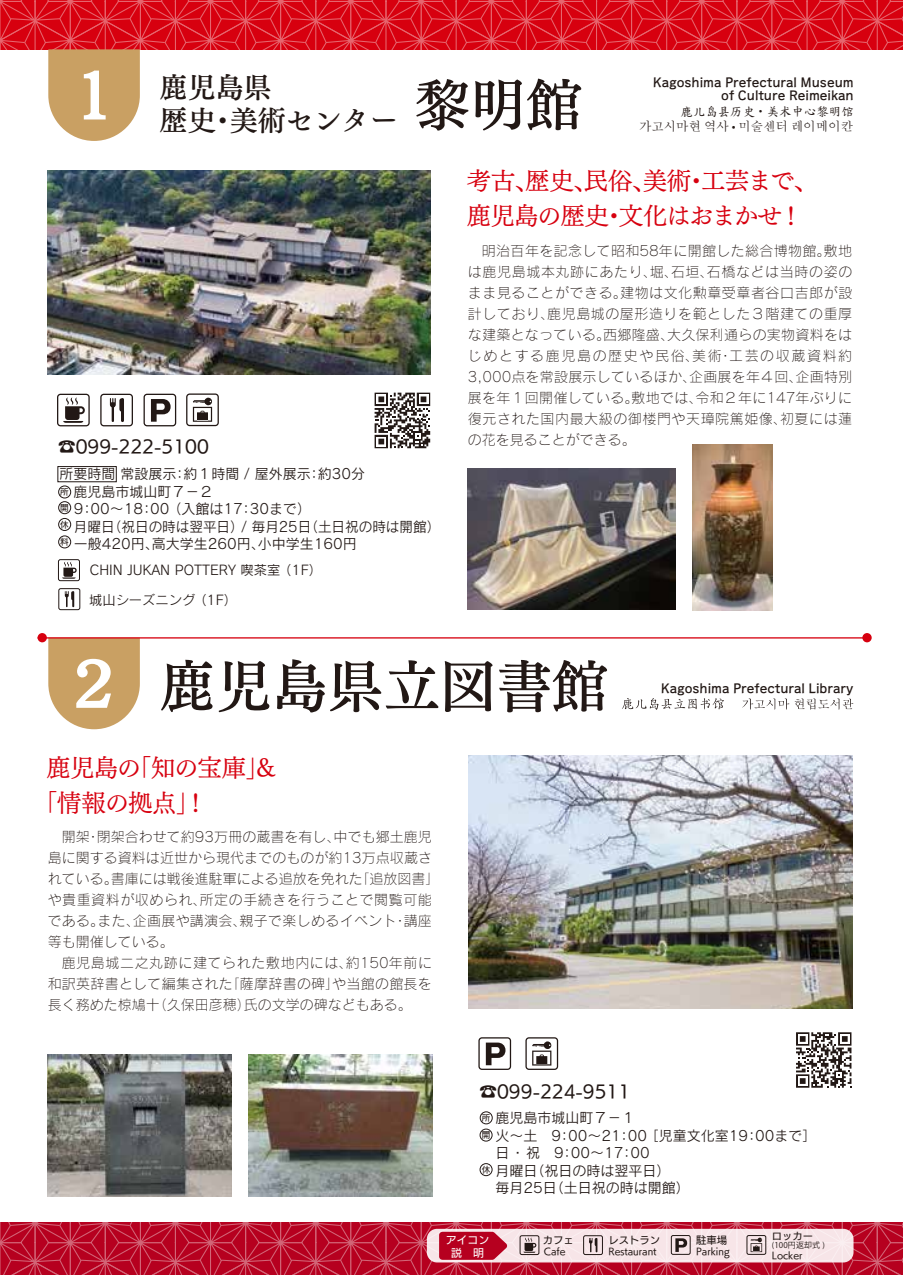
<style>
.page{position:relative;width:903px;height:1275px;background:#fff}
.page>*{position:absolute;margin:0;border:0;box-sizing:border-box;transform-origin:0 0}
.t1{font:56px "UD Mincho Pr 6 DB";color:#221815}
.t2{font:28px/33.2px "UD Mincho Pr 6 DB";color:#221815}
.t3{font:24.5px/35px "UD Mincho Pr 6 M";letter-spacing:-.04em;color:#d7000f}
.t4{font:17.5px "UD Kakugo Small Pr 6 M";color:#221815}
.t5{font:14px/21px "Rodin Pro L";letter-spacing:.005em;color:#221815;text-align:justify}
.t6{font:14px/17.5px "Rodin Pro M";color:#221815}
.t7{font:13.3px "Rodin Pro M";color:#221815}
.t8{font:12.42px/13.1px "Aralet Std DB";color:#221815;text-align:right}
.t9{font:500 12.42px "Adobe Myungjo Std";color:#221815}
.t10{font:12.42px "Biau Kai HK";color:#221815}
.t11{font:10.85px/12.6px "UD Kakugo Small Pr 6 M";color:#fff;text-align:center}
.t12{font:10.33px "UD Kakugo Small Pr 6 M";color:#221815}
.t13{font:9.45px "UD Kakugo Small Pr 6 M";color:#221815}
.t14{font:8.58px/17.5px "UD Kakugo Small Pr 6 M";color:#221815}
.t15{font:7.88px "Koz Go Pr 6 N";letter-spacing:.02em;color:#221815}
.s1{font-family:"Koz Go Pr 6 N";font-weight:400}
.s2{font-family:"Mode Min B Std B";font-size:57.75px;color:#fff}
</style>
<div class="page">
<svg style="left:0;top:1223px;width:903px;height:52px;fill:#b6001f"></svg>
<svg style="left:0;top:0;width:903px;height:49px;fill:#d7000f"></svg>
<svg style="left:48px;top:49px;width:92px;height:92px"></svg>
<div style="left:144px;top:394px;width:32px;height:32px;border:1px solid #221815;border-radius:3px"></div>
<svg style="left:151px;top:399px;width:20px;height:23px"></svg>
<div style="left:57px;top:394px;width:33px;height:32px;border:1px solid #221815;border-radius:3px"></div>
<svg style="left:63px;top:397px;width:22px;height:26px"></svg>
<div style="left:58px;top:501px;width:13px;height:13px;border:1px solid #221815;border-radius:50%"></div>
<div style="left:58px;top:486px;width:13px;height:12px;border:1px solid #221815;border-radius:50%"></div>
<div style="left:58px;top:518px;width:13px;height:13px;border:1px solid #221815;border-radius:50%"></div>
<div style="left:58px;top:536px;width:13px;height:12px;border:1px solid #221815;border-radius:50%"></div>
<img style="left:692px;top:445px;width:80px;height:165px">
<img style="left:468px;top:468px;width:207px;height:142px">
<div style="left:58px;top:559px;width:22px;height:22px;border:1px solid #221815;border-radius:2px"></div>
<svg style="left:62px;top:562px;width:15px;height:17px"></svg>
<div style="left:58px;top:588px;width:22px;height:22px;border:1px solid #221815;border-radius:2px"></div>
<svg style="left:65px;top:591px;width:9px;height:16px"></svg>
<div style="left:100px;top:394px;width:33px;height:32px;border:1px solid #221815;border-radius:3px"></div>
<svg style="left:110px;top:398px;width:14px;height:24px"></svg>
<svg style="left:375px;top:393px;width:55px;height:55px"></svg>
<img style="left:47px;top:170px;width:384px;height:205px">
<svg style="left:48px;top:639px;width:92px;height:90px"></svg>
<hr style="left:38px;top:637px;width:828px;height:2px;background:#d7000f">
<div style="left:862px;top:633px;width:10px;height:9px;background:#d7000f;border-radius:50%"></div>
<div style="left:38px;top:633px;width:9px;height:9px;background:#d7000f;border-radius:50%"></div>
<svg style="left:622px;top:698px;width:102px;height:12px"></svg>
<svg style="left:742px;top:698px;width:111px;height:12px"></svg>
<div style="left:478px;top:1037px;width:33px;height:33px;border:1px solid #221815;border-radius:3px"></div>
<svg style="left:486px;top:1042px;width:19px;height:23px"></svg>
<div style="left:480px;top:1129px;width:12px;height:12px;border:1px solid #221815;border-radius:50%"></div>
<div style="left:480px;top:1163px;width:12px;height:13px;border:1px solid #221815;border-radius:50%"></div>
<img style="left:48px;top:1055px;width:183px;height:142px">
<img style="left:248px;top:1055px;width:184px;height:142px">
<img style="left:469px;top:756px;width:383px;height:253px">
<svg style="left:193px;top:398px;width:19px;height:24px"></svg>
<div style="left:186px;top:393px;width:33px;height:33px;border:1px solid #221815;border-radius:3px"></div>
<div style="left:427px;top:1229px;width:426px;height:33px;background:#f7e5e8;border-radius:10px"></div>
<div style="left:520px;top:1235px;width:19px;height:20px;border:1px solid #221815;border-radius:2px"></div>
<svg style="left:523px;top:1237px;width:13px;height:16px"></svg>
<div style="left:671px;top:1235px;width:19px;height:20px;border:1px solid #221815;border-radius:2px"></div>
<svg style="left:675px;top:1238px;width:12px;height:14px"></svg>
<svg style="left:439px;top:1232px;width:68px;height:28px"></svg>
<div style="left:583px;top:1235px;width:20px;height:20px;border:1px solid #221815;border-radius:2px"></div>
<svg style="left:589px;top:1238px;width:8px;height:14px"></svg>
<svg style="left:750px;top:1238px;width:12px;height:14px"></svg>
<div style="left:746px;top:1235px;width:20px;height:20px;border:1px solid #221815;border-radius:2px"></div>
<svg style="left:532px;top:1041px;width:20px;height:24px"></svg>
<div style="left:525px;top:1037px;width:33px;height:33px;border:1px solid #221815;border-radius:3px"></div>
<div style="left:58px;top:466px;width:58px;height:16px;border:1px solid #221815"></div>
<div style="left:480px;top:1111px;width:12px;height:13px;border:1px solid #221815;border-radius:50%"></div>
<svg style="left:796px;top:1032px;width:55px;height:56px"></svg>
<h2 class="t2" style="left:74px;top:69px;width:326px;text-indent:86px">鹿児島県<br><sup>1</sup> 歴史・美術センター</h2>
<h1 class="t1" style="left:414px;top:55px;width:170px">黎明館</h1>
<p class="t8" style="left:653px;top:76px;width:202px">Kagoshima Prefectural Museum of Culture Reimeikan</p>
<p class="t10" style="left:680px;top:104px;width:175px">鹿儿岛县历史·美术中心黎明馆</p>
<p class="t9" style="left:639px;top:120px;width:216px">가고시마현 역사 <span class="s1">•</span> 미술센터 레이메이칸</p>
<h3 class="t3" style="left:467px;top:162px;width:353px">考古、歴史、民俗、美術・工芸まで、鹿児島の歴史・文化はおまかせ！</h3>
<p class="t4" style="left:58px;top:436px;width:152px">☎099-222-5100</p>
<p class="t6" style="left:60px;top:465px;width:307px">所要時間 常設展示：約１時間 / 屋外展示：約30分</p>
<p class="t6" style="left:55px;top:482px;width:160px">　 鹿児島市城山町７－２</p>
<p class="t6" style="left:74px;top:500px;width:239px">9：00～18：00 （入館は17：30まで）</p>
<p class="t6" style="left:74px;top:517px;width:368px">月曜日（祝日の時は翌平日）/ 毎月25日（土日祝の時は開館）</p>
<p class="t6" style="left:74px;top:535px;width:284px">一般420円、高大学生260円、小中学生160円</p>
<p class="t7" style="left:90px;top:561px;width:234px">CHIN JUKAN POTTERY 喫茶室 （1F）</p>
<p class="t7" style="left:89px;top:591px;width:150px">城山シーズニング （1F）</p>
<p class="t14" style="left:60px;top:483px;width:10px">所</p>
<p class="t14" style="left:60px;top:516px;width:10px">休料</p>
<p class="t14" style="left:60px;top:499px;width:10px">開</p>
<p class="t5" style="left:468px;top:239px;width:386px">　明治百年を記念して昭和58年に開館した総合博物館。敷地は鹿児島城本丸跡にあたり、堀、石垣、石橋などは当時の姿のまま見ることができる。建物は文化勲章受章者谷口吉郎が設計しており、鹿児島城の屋形造りを範とした３階建ての重厚な建築となっている。西郷隆盛、大久保利通らの実物資料をはじめとする鹿児島の歴史や民俗、美術・工芸の収蔵資料約3,000点を常設展示しているほか、企画展を年４回、企画特別展を年１回開催している。敷地では、令和２年に147年ぶりに復元された国内最大級の御楼門や天璋院篤姫像、初夏には蓮の花を見ることができる。</p>
<h1 class="t1" style="left:65px;top:637px;width:544px"><span class="s2">２</span> 鹿児島県立図書館</h1>
<h3 class="t3" style="left:33px;top:748px;width:244px;text-indent:13px">鹿児島の「知の宝庫」&amp;「情報の拠点」！</h3>
<p class="t5" style="left:48px;top:826px;width:393px;text-align:left">　開架・閉架合わせて約93万冊の蔵書を有し、中でも郷土鹿児島に関する資料は近世から現代までのものが約13万点収蔵されている。書庫には戦後進駐軍による追放を免れた「追放図書」や貴重資料が収められ、所定の手続きを行うことで閲覧可能である。また、企画展や講演会、親子で楽しめるイベント・講座等も開催している。<br>　鹿児島城二之丸跡に建てられた敷地内には、約150年前に和訳英辞書として編集された「薩摩辞書の碑」や当館の館長を長く務めた椋鳩十（久保田彦穂）氏の文学の碑などもある。</p>
<p class="t8" style="left:661px;top:682px;width:194px">Kagoshima Prefectural Library</p>
<p class="t4" style="left:480px;top:1082px;width:152px">☎099-224-9511</p>
<p class="t6" style="left:495px;top:1109px;width:323px">鹿児島市城山町７－１<br>火～土　9：00～21：00 ［児童文化室19：00まで］日 ・ 祝　9：00～17：00<br>月曜日（祝日の時は翌平日）<br>毎月25日（土日祝の時は開館）</p>
<p class="t14" style="left:482px;top:1109px;width:10px">所</p>
<p class="t14" style="left:482px;top:1127px;width:10px">開</p>
<p class="t14" style="left:482px;top:1161px;width:10px">休</p>
<p class="t11" style="left:446px;top:1234px;width:45px">アイコン説　明</p>
<p class="t12" style="left:608px;top:1234px;width:53px">レストラン</p>
<p class="t12" style="left:543px;top:1234px;width:33px">カフェ</p>
<p class="t13" style="left:544px;top:1246px;width:23px">Cafe</p>
<p class="t13" style="left:608px;top:1246px;width:50px">Restaurant</p>
<p class="t12" style="left:696px;top:1234px;width:33px">駐車場</p>
<p class="t13" style="left:696px;top:1246px;width:35px">Parking</p>
<p class="t12" style="left:772px;top:1230px;width:43px">ロッカー</p>
<p class="t15" style="left:772px;top:1241px;width:55px">(100円返却式 )</p>
<p class="t13" style="left:772px;top:1250px;width:32px">Locker</p>
</div>
